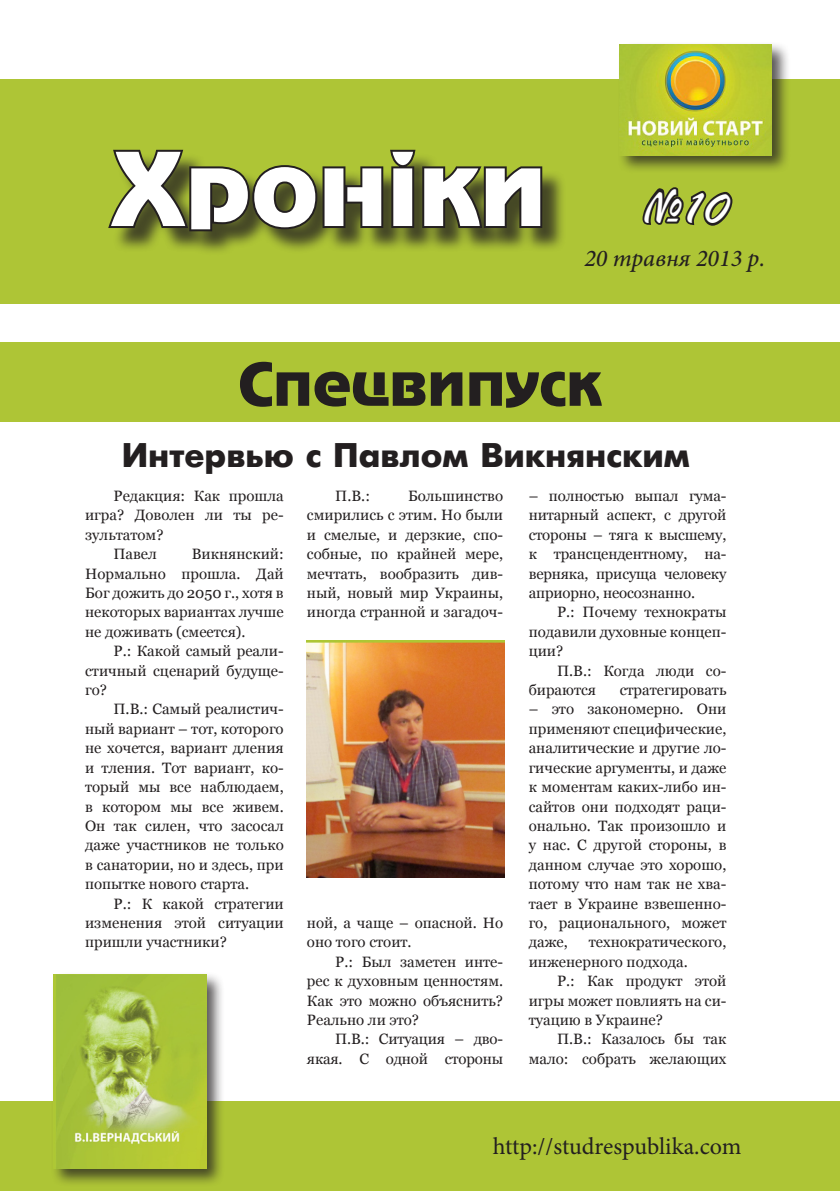
<style>
.page{position:relative;width:840px;height:1191px;background:#fff}
.page>*{position:absolute;margin:0;border:0;box-sizing:border-box;transform-origin:0 0}
.t1{font:100px "Uk Adver Gothic";color:#fff}
.основний{font:58px "Ukrainian Adver Gothic";color:#231f20}
.t2{font:46px "Ukrainian Brush Script";color:#fff}
.заголовки{font:34px "Ukrainian Futuris Extra";color:#231f20}
.t3{font:24px "Minion Pro";letter-spacing:-.005em;color:#231f20}
.t4{font:italic 500 24px "Minion Pro";color:#231f20}
.основний-2{font:15px/19.4px "Georgia";color:#231f20;text-align:justify}
</style>
<div class="page">
<div style="left:0;top:342px;width:839px;height:79px;background:#aec536"></div>
<div style="left:0;top:1101px;width:839px;height:90px;background:#aec536"></div>
<div style="left:0;top:79px;width:839px;height:224px;background:#aec536"></div>
<div style="left:616px;top:41px;width:173px;height:133px;background:#231f20;opacity:.75"></div>
<img style="left:619px;top:44px;width:152px;height:111px">
<div style="left:113px;top:153px;width:453px;height:103px;background:#231f20;opacity:.75"></div>
<svg style="left:108px;top:149px;width:436px;height:84px"></svg>
<svg style="left:639px;top:152px;width:95px;height:74px"></svg>
<div style="left:51px;top:972px;width:174px;height:215px;background:#231f20;opacity:.75"></div>
<img style="left:54px;top:975px;width:152px;height:193px">
<img style="left:307px;top:641px;width:197px;height:236px">
<p class="t1" style="left:111px;top:135px;width:436px">Хроніки</p>
<p class="t2" style="left:639px;top:181px;width:92px">№10</p>
<p class="t4" style="left:584px;top:242px;width:182px">20 травня 2013 р.</p>
<p class="основний" style="left:238px;top:353px;width:365px">Спецвипуск</p>
<p class="заголовки" style="left:122px;top:436px;width:569px">Интервью с Павлом Викнянским</p>
<p class="основний-2" style="left:85px;top:486px;width:200px;text-indent:28px">Редакция: Как прошла игра? Доволен ли ты ре&shy;зультатом?</p>
<p class="основний-2" style="left:113px;top:544px;width:45px">Павел</p>
<p class="основний-2" style="left:85px;top:544px;width:200px;text-indent:107px">Викнянский:<br>Нормально прошла. Дай Бог дожить до 2050 г., хотя в некоторых вариантах лучше не доживать (смеется).</p>
<p class="основний-2" style="left:85px;top:641px;width:200px;text-indent:28px">Р.: Какой самый реали&shy;стичный сценарий будуще&shy;го?</p>
<p class="основний-2" style="left:85px;top:700px;width:200px;text-indent:28px">П.В.: Самый реалистич&shy;ный вариант – тот, которого не хочется, вариант дления и тления. Тот вариант, ко&shy;торый мы все наблюдаем, в котором мы все живем.<br>Он так силен, что засосал даже участников не только в санатории, но и здесь, при попытке нового старта.</p>
<p class="основний-2" style="left:85px;top:894px;width:200px;text-indent:28px">Р.: К какой стратегии изменения этой ситуации пришли участники?</p>
<p class="основний-2" style="left:307px;top:486px;width:198px;text-indent:101px">Большинство смирились с этим. Но были и смелые, и дерзкие, спо&shy;собные, по крайней мере, мечтать, вообразить див&shy;ный, новый мир Украины, иногда странной и загадоч-</p>
<p class="основний-2" style="left:335px;top:486px;width:36px">П.В.:</p>
<p class="основний-2" style="left:307px;top:913px;width:197px">ной, а чаще – опасной. Но оно того стоит.</p>
<p class="основний-2" style="left:307px;top:952px;width:198px;text-indent:28px">Р.: Был заметен инте&shy;рес к духовным ценностям.<br>Как это можно объяснить?<br>Реально ли это?</p>
<p class="основний-2" style="left:307px;top:1029px;width:198px;text-align:right">П.В.: Ситуация – дво&shy;якая. С одной стороны</p>
<p class="основний-2" style="left:528px;top:486px;width:199px">– полностью выпал гума&shy;нитарный аспект, с другой стороны – тяга к высшему, к трансцендентному, на&shy;верняка, присуща человеку априорно, неосознанно.</p>
<p class="основний-2" style="left:528px;top:603px;width:199px;text-indent:28px">Р.: Почему технократы подавили духовные концеп&shy;ции?</p>
<p class="основний-2" style="left:528px;top:661px;width:199px;text-indent:28px">П.В.: Когда люди со&shy;бираются</p>
<p class="основний-2" style="left:619px;top:680px;width:108px">стратегировать</p>
<p class="основний-2" style="left:528px;top:700px;width:199px">– это закономерно. Они применяют специфические, аналитические и другие ло&shy;гические аргументы, и даже к моментам каких-либо ин&shy;сайтов они подходят раци&shy;онально. Так произошло и у нас. С другой стороны, в данном случае это хорошо, потому что нам так не хва&shy;тает в Украине взвешенно&shy;го, рационального, может даже,</p>
<p class="основний-2" style="left:528px;top:932px;width:199px;text-indent:60px">технократического, инженерного подхода.</p>
<p class="основний-2" style="left:528px;top:971px;width:199px;text-indent:28px">Р.: Как продукт этой игры может повлиять на си&shy;туацию в Украине?</p>
<p class="основний-2" style="left:528px;top:1029px;width:199px;text-align:right">П.В.: Казалось бы так мало: собрать желающих</p>
<p class="t3" style="left:492px;top:1129px;width:250px">http://studrespublika.com</p>
</div>
